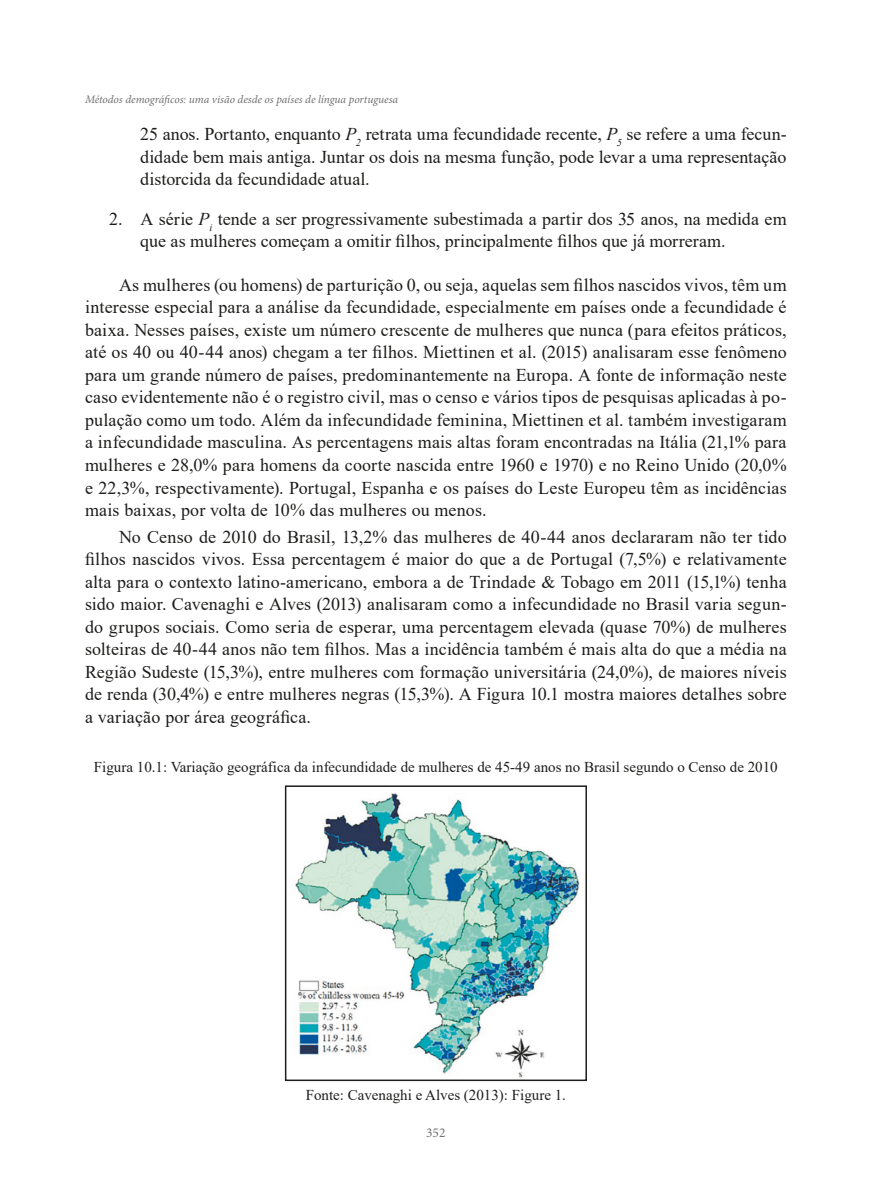
<style>
.page{position:relative;width:893px;height:1191px;background:#fff}
.page>*{position:absolute;margin:0;border:0;box-sizing:border-box;transform-origin:0 0}
.t1{font:18px/22.5px "Times New Roman";letter-spacing:.005em;color:#1d1d1b;text-align:justify}
.t2{font:15px "Times New Roman";color:#1d1d1b}
.t3{font:13.5px "Minion Pro";color:#70706f}
.t4{font:italic 11.4px "Minion Pro";letter-spacing:-.005em;color:#70706f}
.s1{font-style:italic}
</style>
<div class="page">
<img style="left:295px;top:793px;width:285px;height:285px">
<div style="left:285px;top:785px;width:302px;height:296px;border:2px solid #1d1d1b"></div>
<p class="t4" style="left:85px;top:91px;width:315px">Métodos demográficos: uma visão desde os países de língua portuguesa</p>
<p class="t1" style="left:140px;top:122px;width:648px">25 anos. Portanto, enquanto <span class="s1">P</span><sub>2</sub> retrata uma fecundidade recente, <span class="s1">P</span><sub>5</sub> se refere a uma fecun&shy;didade bem mais antiga. Juntar os dois na mesma função, pode levar a uma representação distorcida da fecundidade atual.</p>
<p class="t1" style="left:140px;top:207px;width:648px;text-indent:-31px">2. A série <span class="s1">P</span><sub>i</sub> tende a ser progressivamente subestimada a partir dos 35 anos, na medida em que as mulheres começam a omitir filhos, principalmente filhos que já morreram.</p>
<p class="t1" style="left:85px;top:273px;width:703px;text-indent:34px">As mulheres (ou homens) de parturição 0, ou seja, aquelas sem filhos nascidos vivos, têm um interesse especial para a análise da fecundidade, especialmente em países onde a fecundidade é baixa. Nesses países, existe um número crescente de mulheres que nunca (para efeitos práticos, até os 40 ou 40-44 anos) chegam a ter filhos. Miettinen et al. (2015) analisaram esse fenômeno para um grande número de países, predominantemente na Europa. A fonte de informação neste caso evidentemente não é o registro civil, mas o censo e vários tipos de pesquisas aplicadas à po&shy;pulação como um todo. Além da infecundidade feminina, Miettinen et al. também investigaram a infecundidade masculina. As percentagens mais altas foram encontradas na Itália (21,1% para mulheres e 28,0% para homens da coorte nascida entre 1960 e 1970) e no Reino Unido (20,0% e 22,3%, respectivamente). Portugal, Espanha e os países do Leste Europeu têm as incidências mais baixas, por volta de 10% das mulheres ou menos.</p>
<p class="t1" style="left:85px;top:525px;width:703px;text-indent:34px">No Censo de 2010 do Brasil, 13,2% das mulheres de 40-44 anos declararam não ter tido filhos nascidos vivos. Essa percentagem é maior do que a de Portugal (7,5%) e relativamente alta para o contexto latino-americano, embora a de Trindade &amp; Tobago em 2011 (15,1%) tenha sido maior. Cavenaghi e Alves (2013) analisaram como a infecundidade no Brasil varia segun&shy;do grupos sociais. Como seria de esperar, uma percentagem elevada (quase 70%) de mulheres solteiras de 40-44 anos não tem filhos. Mas a incidência também é mais alta do que a média na Região Sudeste (15,3%), entre mulheres com formação universitária (24,0%), de maiores níveis de renda (30,4%) e entre mulheres negras (15,3%). A Figura 10.1 mostra maiores detalhes sobre a variação por área geográfica.</p>
<p class="t2" style="left:94px;top:756px;width:685px">Figura 10.1: Variação geográfica da infecundidade de mulheres de 45-49 anos no Brasil segundo o Censo de 2010</p>
<p class="t2" style="left:306px;top:1084px;width:262px">Fonte: Cavenaghi e Alves (2013): Figure 1.</p>
<p class="t3" style="left:426px;top:1123px;width:21px">352</p>
</div>
